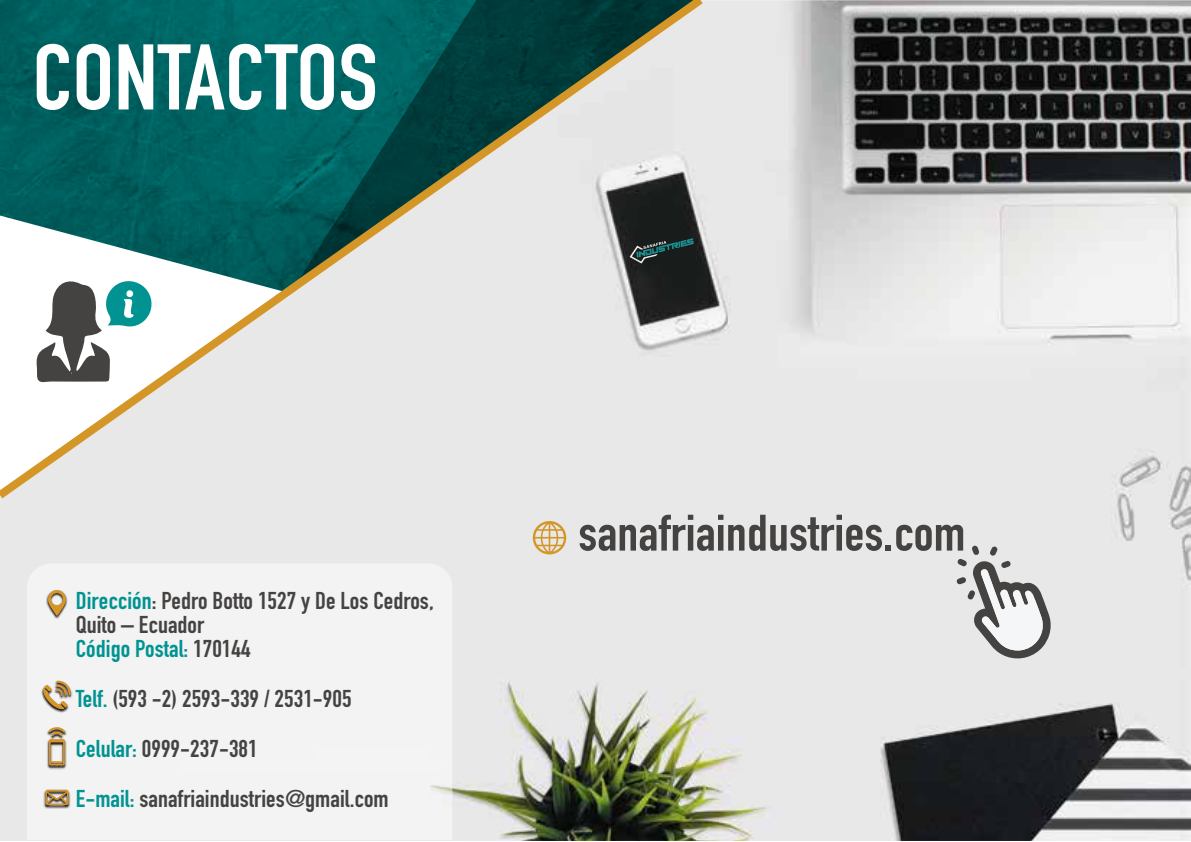
<style>
.page{position:relative;width:1191px;height:842px;background:#fff}
.page>*{position:absolute;margin:0;border:0;box-sizing:border-box;transform-origin:0 0}
.t1{font:700 91.4px "DIN Condensed";letter-spacing:.005em;color:#fff;scale:1.06 1}
.t2{font:700 50.4px "DIN Condensed";letter-spacing:.005em;color:#454342;scale:1.06 1}
.t3{font:700 24px/24px "DIN Condensed";letter-spacing:.005em;color:#454342;scale:1.06 1}
.s1{color:#009392}
</style>
<div class="page">
<img style="left:0;top:0;width:1191px;height:841px">
<svg style="left:0;top:0;width:711px;height:506px;background:#8badab"></svg>
<svg style="left:36px;top:278px;width:118px;height:106px"></svg>
<div style="left:142px;top:563px;width:310px;height:277px;background:#f3f3f3"></div>
<img style="left:0;top:518px;width:142px;height:323px">
<svg style="left:46px;top:589px;width:21px;height:27px"></svg>
<svg style="left:43px;top:681px;width:28px;height:28px"></svg>
<svg style="left:48px;top:727px;width:18px;height:38px"></svg>
<svg style="left:45px;top:790px;width:24px;height:15px"></svg>
<svg style="left:533px;top:521px;width:33px;height:33px"></svg>
<img style="left:558px;top:167px;width:208px;height:170px">
<svg style="left:629px;top:238px;width:64px;height:26px;background:#263a39"></svg>
<svg style="left:956px;top:546px;width:95px;height:113px"></svg>
<h1 class="t1" style="left:33px;top:16px;width:327px">CONTACTOS</h1>
<p class="t3" style="left:76px;top:588px;width:339px"><span class="s1">Dirección</span>: Pedro Botto 1527 y De Los Cedros,<br>Quito – Ecuador<br><span class="s1">Código Postal:</span> 170144</p>
<p class="t3" style="left:76px;top:673px;width:297px;line-height:50px"><span class="s1">Telf.</span> (593 -2) 2593-339 / 2531-905<br><span class="s1">Celular:</span> 0999-237-381<br><span class="s1">E-mail:</span> sanafriaindustries@gmail.com</p>
<h2 class="t2" style="left:578px;top:499px;width:367px">sanafriaindustries.com</h2>
</div>
